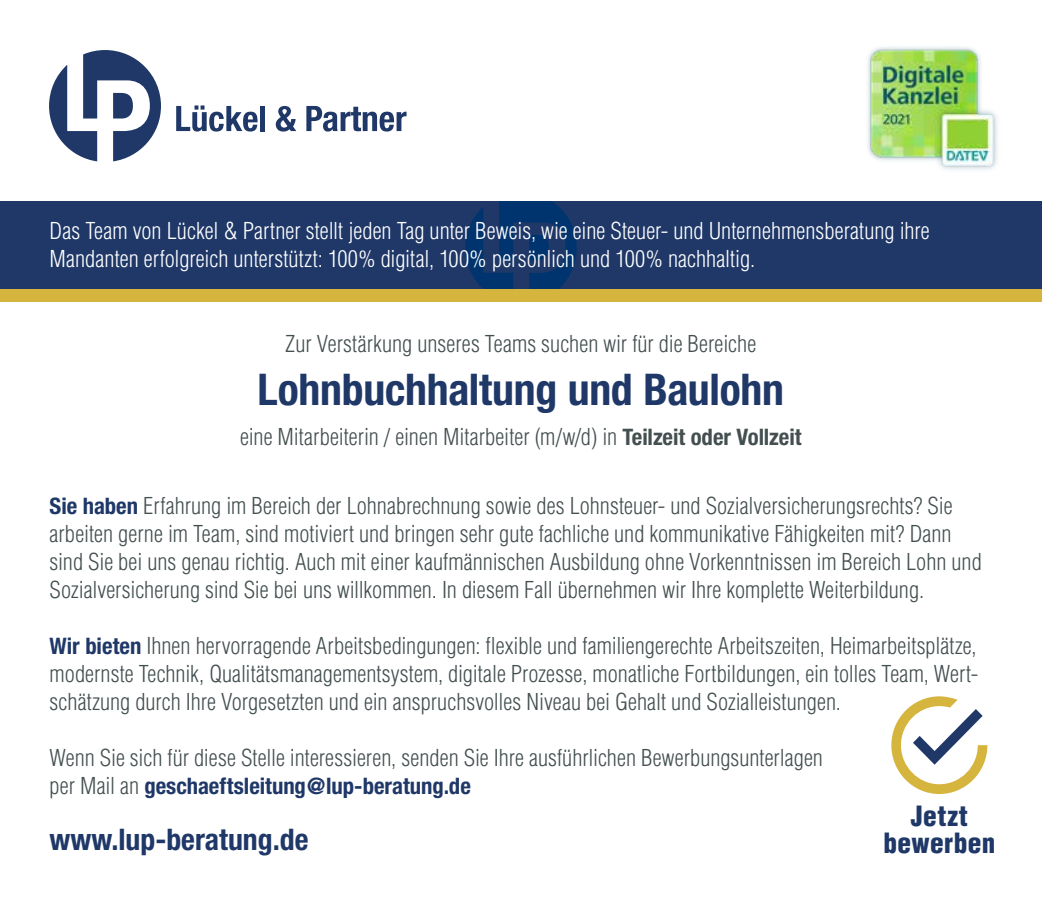
<style>
.page{position:relative;width:1042px;height:903px;background:#fff}
.page>*{position:absolute;margin:0;border:0;box-sizing:border-box;transform-origin:0 0}
.t1{font:700 condensed 43.75px "Helvetica Neue";letter-spacing:-.005em;color:#1f3868}
.t2{font:700 condensed 29.75px "Helvetica Neue";color:#1f3868}
.t3{font:900 condensed 27.3px/27.3px "Helvetica";letter-spacing:.015em;color:#1f3868;text-align:center}
.t4{font:300 condensed 22.75px/28px "Helvetica";color:#444f50}
.t5{font:300 condensed 22.75px/28px "Helvetica";color:#fff}
.t6{font:700 condensed 22.75px "Helvetica Neue";color:#1f3868}
.s1{font-family:"Helvetica Neue";font-weight:700}
.s2{font-family:"Helvetica Neue";font-weight:700;color:#1f3868}
.s3{font-family:"Helvetica";font-weight:300;color:#444f50}
</style>
<div class="page">
<div style="left:0;top:201px;width:1042px;height:93px;background:#1f3868"></div>
<svg style="left:465px;top:201px;width:112px;height:88px"></svg>
<svg style="left:176px;top:105px;width:81px;height:27px"></svg>
<div style="left:260px;top:106px;width:5px;height:25px;background:#1f3868"></div>
<svg style="left:276px;top:106px;width:20px;height:26px"></svg>
<svg style="left:306px;top:106px;width:100px;height:26px"></svg>
<svg style="left:49px;top:50px;width:112px;height:111px"></svg>
<div style="left:0;top:289px;width:1042px;height:12px;background:#d6b53e"></div>
<img style="left:868px;top:47px;width:130px;height:123px">
<svg style="left:891px;top:696px;width:96px;height:98px"></svg>
<p class="t5" style="left:50px;top:217px;width:881px">Das Team von Lückel &amp; Partner stellt jeden Tag unter Beweis, wie eine Steuer- und Unternehmensberatung ihre<br>Mandanten erfolgreich unterstützt: 100% digital, 100% persönlich und 100% nachhaltig.</p>
<p class="t4" style="left:285px;top:330px;width:472px">Zur Verstärkung unseres Teams suchen wir für die Bereiche</p>
<h1 class="t1" style="left:257px;top:363px;width:528px">Lohnbuchhaltung und Baulohn</h1>
<p class="t4" style="left:240px;top:422px;width:563px">eine Mitarbeiterin / einen Mitarbeiter (m/w/d) in <span class="s1">Teilzeit oder Vollzeit</span></p>
<p class="t4" style="left:50px;top:492px;width:933px"><span class="s2">Sie haben</span> Erfahrung im Bereich der Lohnabrechnung sowie des Lohnsteuer- und Sozialversicherungsrechts? Sie arbeiten gerne im Team, sind motiviert und bringen sehr gute fachliche und kommunikative Fähigkeiten mit? Dann sind Sie bei uns genau richtig. Auch mit einer kaufmännischen Ausbildung ohne Vorkenntnissen im Bereich Lohn und Sozialversicherung sind Sie bei uns willkommen. In diesem Fall übernehmen wir Ihre komplette Weiterbildung.</p>
<p class="t4" style="left:50px;top:632px;width:930px;text-align:justify"><span class="s2">Wir bieten</span> Ihnen hervorragende Arbeitsbedingungen: flexible und familiengerechte Arbeitszeiten, Heimarbeitsplätze, modernste Technik, Qualitätsmanagementsystem, digitale Prozesse, monatliche Fortbildungen, ein tolles Team, Wert&shy;schätzung durch Ihre Vorgesetzten und ein anspruchsvolles Niveau bei Gehalt und Sozialleistungen.</p>
<p class="t4" style="left:50px;top:744px;width:775px">Wenn Sie sich für diese Stelle interessieren, senden Sie Ihre ausführlichen Bewerbungsunterlagen</p>
<p class="t6" style="left:50px;top:772px;width:423px"><span class="s3">per Mail an</span> geschaeftsleitung@lup-beratung.de</p>
<h2 class="t2" style="left:50px;top:821px;width:260px">www.lup-beratung.de</h2>
<p class="t3" style="left:883px;top:802px;width:113px">Jetzt bewerben</p>
</div>
